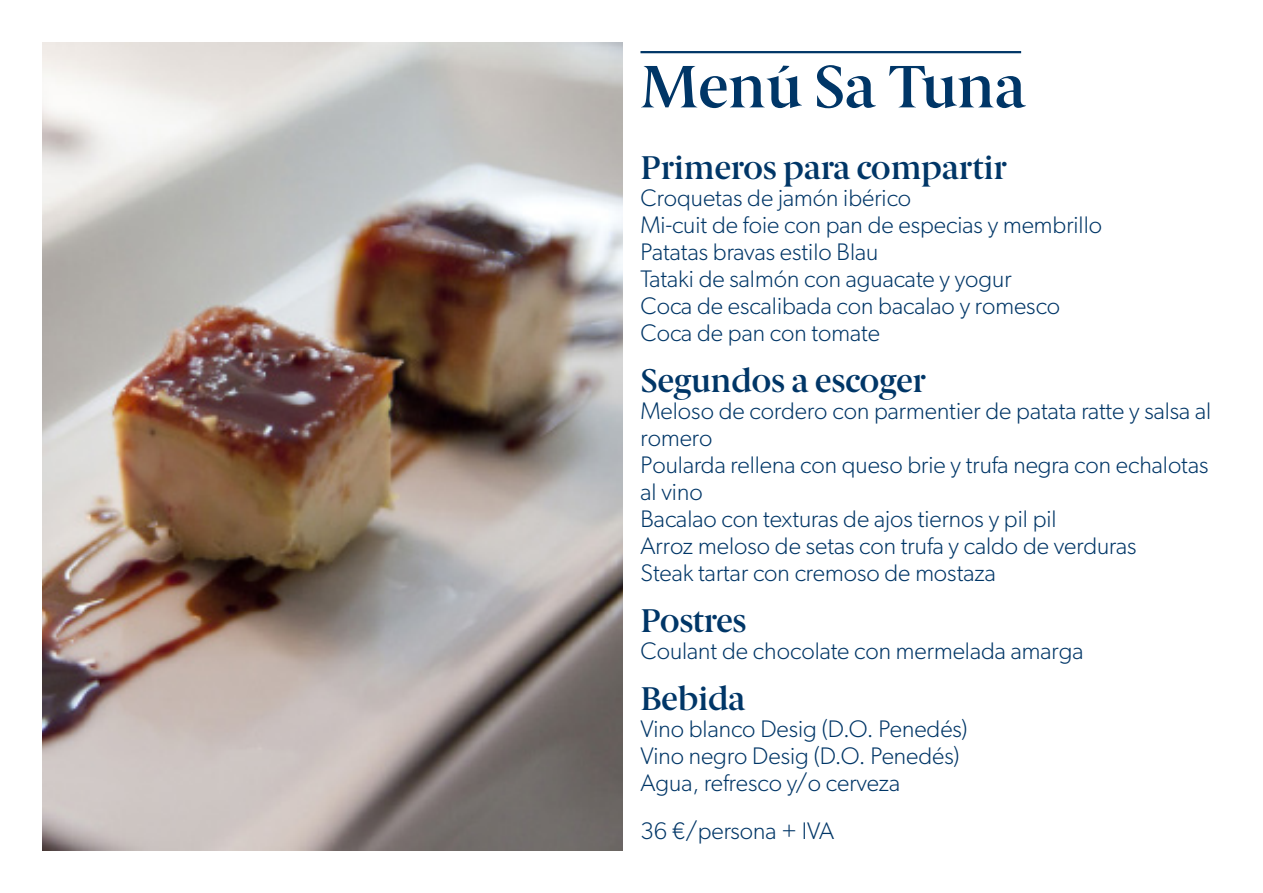
<style>
.page{position:relative;width:1263px;height:893px;background:#fff}
.page>*{position:absolute;margin:0;border:0;box-sizing:border-box;transform-origin:0 0}
.t1{font:600 60px "Berlingske Serif";letter-spacing:-.01em;color:#003667}
.t2{font:600 33px "Berlingske Serif";letter-spacing:-.01em;color:#003667}
.t3{font:300 24px/27px "Gibson";color:#003667}
</style>
<div class="page">
<img style="left:43px;top:43px;width:579px;height:807px">
<hr style="left:640px;top:51px;width:381px;height:2px;background:#003667">
<p class="t1" style="left:640px;top:50px;width:387px">Menú Sa Tuna</p>
<h2 class="t2" style="left:640px;top:148px;width:368px">Primeros para compartir</h2>
<p class="t3" style="left:640px;top:184px;width:463px">Croquetas de jamón ibérico<br>Mi-cuit de foie con pan de especias y membrillo Patatas bravas estilo Blau<br>Tataki de salmón con aguacate y yogur<br>Coca de escalibada con bacalao y romesco Coca de pan con tomate</p>
<h2 class="t2" style="left:640px;top:361px;width:287px">Segundos a escoger</h2>
<p class="t3" style="left:640px;top:397px;width:572px">Meloso de cordero con parmentier de patata ratte y salsa al romero<br>Poularda rellena con queso brie y trufa negra con echalotas al vino<br>Bacalao con texturas de ajos tiernos y pil pil<br>Arroz meloso de setas con trufa y caldo de verduras<br>Steak tartar con cremoso de mostaza</p>
<h2 class="t2" style="left:640px;top:601px;width:107px">Postres</h2>
<p class="t3" style="left:640px;top:637px;width:444px">Coulant de chocolate con mermelada amarga</p>
<h2 class="t2" style="left:640px;top:679px;width:106px">Bebida</h2>
<p class="t3" style="left:640px;top:715px;width:328px">Vino blanco Desig (D.O. Penedés)<br>Vino negro Desig (D.O. Penedés)<br>Agua, refresco y/o cerveza</p>
<p class="t3" style="left:640px;top:817px;width:195px">36 €/persona + IVA</p>
</div>
